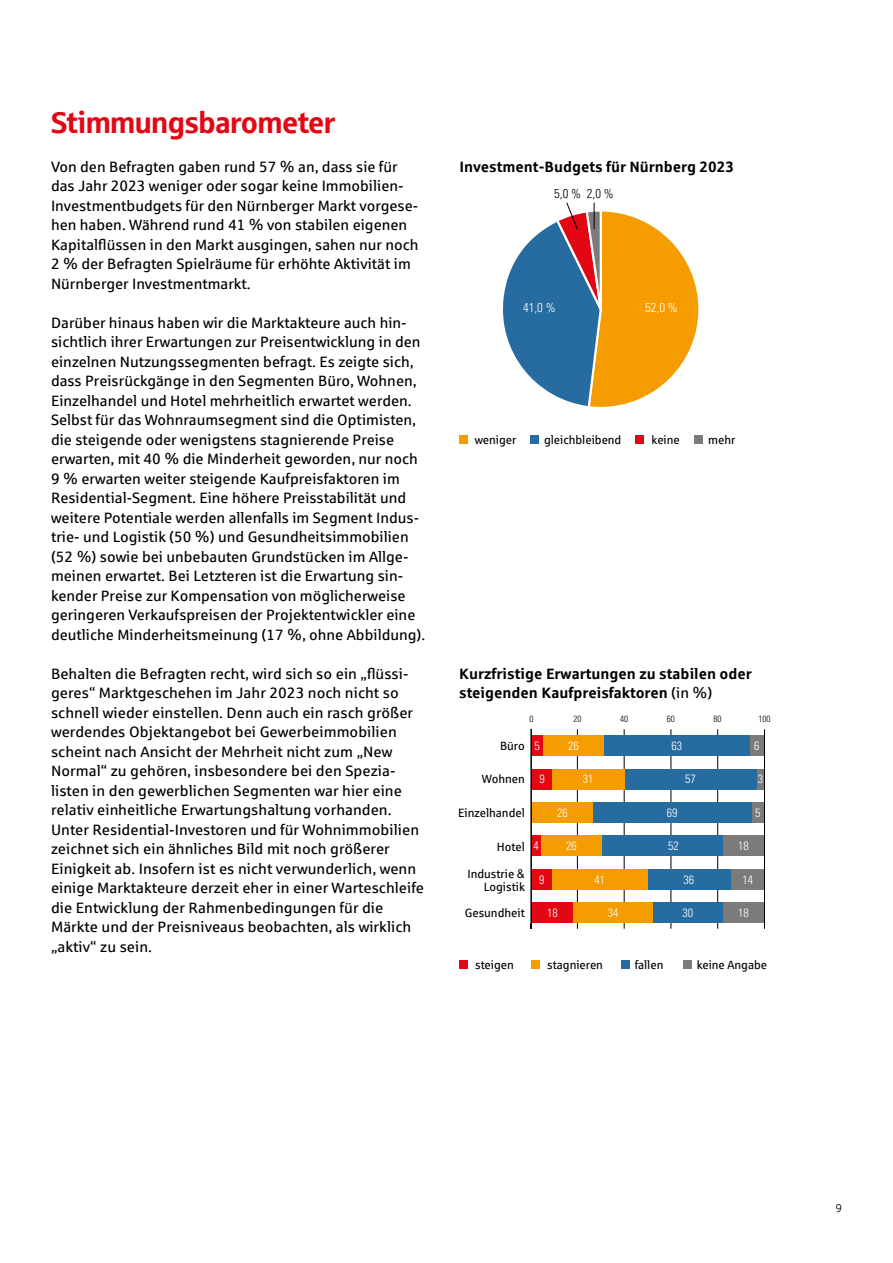
<style>
.page{position:relative;width:893px;height:1263px;background:#fff}
.page>*{position:absolute;margin:0;border:0;box-sizing:border-box;transform-origin:0 0}
.t1{font:30px "Sparkasse Head";color:#e30613}
.t2{font:15px/19.5px "Sparkasse Rg";color:#000}
.t3{font:700 15px/19.5px "Sparkasse Rg";color:#000}
.t4{font:300 condensed 12.75px "Univers LT Std";color:#fff}
.t5{font:300 condensed 12.75px "Univers LT Std";color:#000}
.t6{font:12px/26.2px "Sparkasse Rg";color:#000;text-align:right}
.t7{font:300 condensed 12px "Univers LT Std";color:#fff}
.t8{font:11.25px "Sparkasse Lt";color:#000}
.t9{font:300 condensed 9px "Univers LT Std";color:#000}
.s1{font-weight:400}
</style>
<div class="page">
<div style="left:459px;top:435px;width:9px;height:9px;background:#f59c00"></div>
<div style="left:530px;top:435px;width:9px;height:9px;background:#266ca1"></div>
<div style="left:636px;top:435px;width:8px;height:9px;background:#e30613"></div>
<div style="left:694px;top:435px;width:9px;height:9px;background:#7c7b7b"></div>
<div style="left:532px;top:960px;width:8px;height:8px;background:#f59c00"></div>
<div style="left:621px;top:960px;width:8px;height:8px;background:#266ca1"></div>
<div style="left:459px;top:960px;width:9px;height:8px;background:#e30613"></div>
<div style="left:683px;top:960px;width:8px;height:8px;background:#7c7b7b"></div>
<svg style="left:503px;top:202px;width:196px;height:205px"></svg>
<hr style="left:577px;top:729px;width:1px;height:200px;background:#000">
<hr style="left:624px;top:729px;width:1px;height:200px;background:#000">
<hr style="left:671px;top:729px;width:1px;height:200px;background:#000">
<hr style="left:717px;top:729px;width:1px;height:200px;background:#000">
<hr style="left:764px;top:729px;width:1px;height:200px;background:#000">
<div style="left:531px;top:735px;width:233px;height:21px;background:#7c7b7b"></div>
<div style="left:531px;top:735px;width:218px;height:21px;background:#266ca1"></div>
<div style="left:531px;top:735px;width:73px;height:21px;background:#f59c00"></div>
<div style="left:531px;top:735px;width:12px;height:21px;background:#e30613"></div>
<div style="left:531px;top:869px;width:233px;height:20px;background:#7c7b7b"></div>
<div style="left:531px;top:869px;width:200px;height:20px;background:#266ca1"></div>
<div style="left:531px;top:869px;width:117px;height:20px;background:#f59c00"></div>
<div style="left:531px;top:869px;width:21px;height:20px;background:#e30613"></div>
<div style="left:531px;top:769px;width:233px;height:20px;background:#7c7b7b"></div>
<div style="left:531px;top:769px;width:226px;height:20px;background:#266ca1"></div>
<div style="left:531px;top:769px;width:93px;height:20px;background:#f59c00"></div>
<div style="left:531px;top:769px;width:21px;height:20px;background:#e30613"></div>
<div style="left:531px;top:802px;width:233px;height:21px;background:#7c7b7b"></div>
<div style="left:531px;top:802px;width:220px;height:21px;background:#266ca1"></div>
<div style="left:531px;top:802px;width:62px;height:21px;background:#f59c00"></div>
<div style="left:531px;top:836px;width:233px;height:20px;background:#7c7b7b"></div>
<div style="left:531px;top:836px;width:192px;height:20px;background:#266ca1"></div>
<div style="left:531px;top:836px;width:71px;height:20px;background:#f59c00"></div>
<div style="left:531px;top:836px;width:10px;height:20px;background:#e30613"></div>
<div style="left:531px;top:902px;width:233px;height:21px;background:#7c7b7b"></div>
<div style="left:531px;top:902px;width:192px;height:21px;background:#266ca1"></div>
<div style="left:531px;top:902px;width:122px;height:21px;background:#f59c00"></div>
<div style="left:531px;top:902px;width:42px;height:21px;background:#e30613"></div>
<hr style="left:530px;top:729px;width:2px;height:200px;background:#000">
<h1 class="t1" style="left:51px;top:103px;width:286px">Stimmungsbarometer</h1>
<p class="t2" style="left:51px;top:156px;width:369px">Von den Befragten gaben rund 57 % an, dass sie für das Jahr 2023 weniger oder sogar keine Immobilien-Investmentbudgets für den Nürnberger Markt vorgese&shy;hen haben. Während rund 41 % von stabilen eigenen Kapitalflüssen in den Markt ausgingen, sahen nur noch 2 % der Befragten Spielräume für erhöhte Aktivität im Nürnberger Investmentmarkt.</p>
<p class="t2" style="left:51px;top:312px;width:376px">Darüber hinaus haben wir die Marktakteure auch hin&shy;sichtlich ihrer Erwartungen zur Preisentwicklung in den einzelnen Nutzungssegmenten befragt. Es zeigte sich, dass Preisrückgänge in den Segmenten Büro, Wohnen, Einzelhandel und Hotel mehrheitlich erwartet werden.<br>Selbst für das Wohnraumsegment sind die Optimisten, die steigende oder wenigstens stagnierende Preise erwarten, mit 40 % die Minderheit geworden, nur noch 9 % erwarten weiter steigende Kaufpreisfaktoren im Residential-Segment. Eine höhere Preisstabilität und weitere Potentiale werden allenfalls im Segment Indus&shy;trie- und Logistik (50 %) und Gesundheitsimmobilien (52 %) sowie bei unbebauten Grundstücken im Allge&shy;meinen erwartet. Bei Letzteren ist die Erwartung sin&shy;kender Preise zur Kompensation von möglicherweise geringeren Verkaufspreisen der Projektentwickler eine deutliche Minderheitsmeinung (17 %, ohne Abbildung).</p>
<p class="t2" style="left:51px;top:663px;width:374px">Behalten die Befragten recht, wird sich so ein „flüssi--- geres“ Marktgeschehen im Jahr 2023 noch nicht so schnell wieder einstellen. Denn auch ein rasch größer werdendes Objektangebot bei Gewerbeimmobilien scheint nach Ansicht der Mehrheit nicht zum „New Normal“ zu gehören, insbesondere bei den Spezia&shy;listen in den gewerblichen Segmenten war hier eine relativ einheitliche Erwartungshaltung vorhanden.<br>Unter Residential-Investoren und für Wohnimmobilien zeichnet sich ein ähnliches Bild mit noch größerer Einigkeit ab. Insofern ist es nicht verwunderlich, wenn einige Marktakteure derzeit eher in einer Warteschleife die Entwicklung der Rahmenbedingungen für die Märkte und der Preisniveaus beobachten, als wirklich „aktiv“ zu sein.</p>
<p class="t3" style="left:459px;top:156px;width:276px">Investment-Budgets für Nürnberg 2023</p>
<p class="t5" style="left:554px;top:186px;width:61px">5,0 % 2,0 %</p>
<p class="t4" style="left:523px;top:300px;width:34px">41,0 %</p>
<p class="t4" style="left:645px;top:300px;width:34px">52,0 %</p>
<p class="t6" style="left:475px;top:426px;width:43px">weniger</p>
<p class="t6" style="left:544px;top:426px;width:79px">gleichbleibend</p>
<p class="t6" style="left:652px;top:426px;width:30px">keine</p>
<p class="t6" style="left:708px;top:426px;width:29px">mehr</p>
<p class="t3" style="left:459px;top:663px;width:294px">Kurzfristige Erwartungen zu stabilen oder steigenden Kaufpreisfaktoren <span class="s1">(in %)</span></p>
<p class="t6" style="left:500px;top:732px;width:26px">Büro</p>
<p class="t6" style="left:482px;top:766px;width:44px">Wohnen</p>
<p class="t6" style="left:458px;top:800px;width:68px">Einzelhandel</p>
<p class="t6" style="left:467px;top:834px;width:59px">Hotel<br>Industrie &amp;</p>
<p class="t6" style="left:465px;top:873px;width:62px">Logistik<br>Gesundheit</p>
<p class="t9" style="left:530px;top:713px;width:5px">0</p>
<p class="t9" style="left:574px;top:713px;width:9px">20</p>
<p class="t9" style="left:620px;top:713px;width:9px">40</p>
<p class="t9" style="left:667px;top:713px;width:9px">60</p>
<p class="t9" style="left:714px;top:713px;width:9px">80</p>
<p class="t9" style="left:758px;top:713px;width:13px">100</p>
<p class="t7" style="left:535px;top:738px;width:7px">5</p>
<p class="t7" style="left:568px;top:738px;width:12px">26</p>
<p class="t7" style="left:671px;top:738px;width:12px">63</p>
<p class="t7" style="left:754px;top:738px;width:7px">6</p>
<p class="t7" style="left:539px;top:772px;width:7px">9</p>
<p class="t7" style="left:583px;top:772px;width:12px">31</p>
<p class="t7" style="left:685px;top:772px;width:12px">57</p>
<p class="t7" style="left:758px;top:772px;width:7px">3</p>
<p class="t7" style="left:557px;top:805px;width:12px">26</p>
<p class="t7" style="left:667px;top:805px;width:12px">69</p>
<p class="t7" style="left:755px;top:805px;width:7px">5</p>
<p class="t7" style="left:534px;top:839px;width:7px">4</p>
<p class="t7" style="left:566px;top:839px;width:12px">26</p>
<p class="t7" style="left:668px;top:839px;width:12px">52</p>
<p class="t7" style="left:738px;top:839px;width:12px">18</p>
<p class="t7" style="left:539px;top:872px;width:7px">9</p>
<p class="t7" style="left:594px;top:872px;width:12px">41</p>
<p class="t7" style="left:683px;top:872px;width:12px">36</p>
<p class="t7" style="left:742px;top:872px;width:12px">14</p>
<p class="t7" style="left:547px;top:906px;width:12px">18</p>
<p class="t7" style="left:608px;top:906px;width:12px">34</p>
<p class="t7" style="left:682px;top:906px;width:12px">30</p>
<p class="t7" style="left:738px;top:906px;width:12px">18</p>
<p class="t6" style="left:475px;top:951px;width:40px">steigen</p>
<p class="t6" style="left:547px;top:951px;width:57px">stagnieren</p>
<p class="t6" style="left:635px;top:951px;width:30px">fallen</p>
<p class="t6" style="left:697px;top:951px;width:72px">keine Angabe</p>
<p class="t8" style="left:836px;top:1201px;width:8px">9</p>
</div>
